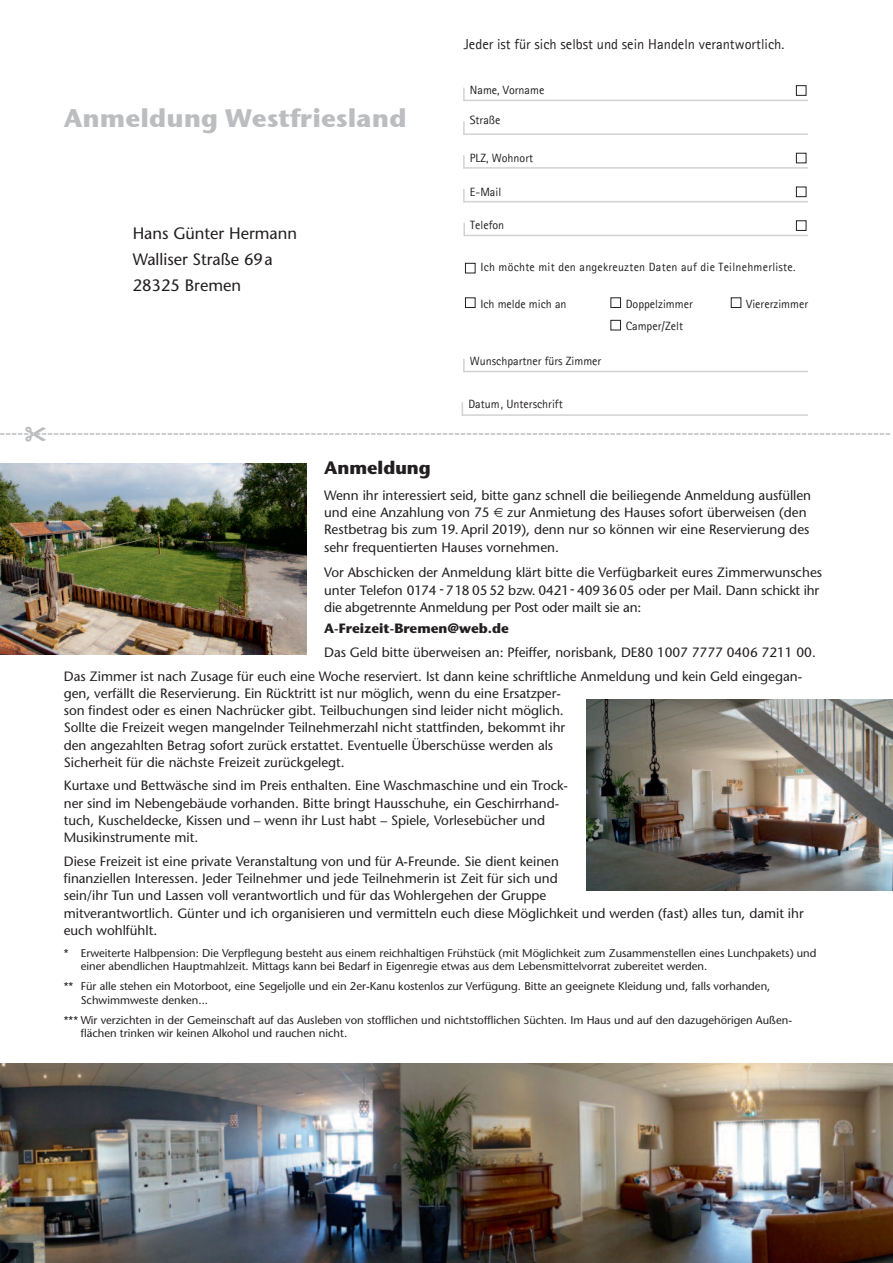
<style>
.page{position:relative;width:893px;height:1263px;background:#fff}
.page>*{position:absolute;margin:0;border:0;box-sizing:border-box;transform-origin:0 0}
.t1{font:700 25.5px "Stone Sans ITC";color:#bcbdc0}
.t2{font:700 18px "Stone Sans";color:#231f20}
.t3{font:16.5px/26px "Stone Sans";color:#231f20}
.t4{font:14.4px "Agfa Rotis Sans Serif";color:#231f20}
.t5{font:13.5px/17.2px "Stone Sans";color:#231f20}
.t6{font:700 13.5px "Stone Sans";color:#231f20}
.t7{font:12px "Agfa Rotis Sans Serif";color:#231f20}
.t8{font:12px "Agfa Rotis Sans Serif";letter-spacing:.02em;color:#231f20}
.t9{font:11.25px/13.5px "Stone Sans";color:#231f20}
</style>
<div class="page">
<svg style="left:0;top:427px;width:890px;height:15px"></svg>
<hr style="left:464px;top:235px;width:344px;height:1px;background:#d1d2d4">
<svg style="left:463px;top:223px;width:2px;height:13px"></svg>
<div style="left:796px;top:220px;width:10px;height:11px;border:1px solid #231f20"></div>
<hr style="left:464px;top:201px;width:344px;height:1px;background:#d1d2d4">
<svg style="left:463px;top:189px;width:2px;height:14px"></svg>
<div style="left:796px;top:187px;width:10px;height:10px;border:1px solid #231f20"></div>
<hr style="left:464px;top:167px;width:344px;height:2px;background:#d1d2d4">
<svg style="left:463px;top:155px;width:2px;height:14px"></svg>
<div style="left:796px;top:153px;width:10px;height:10px;border:1px solid #231f20"></div>
<hr style="left:464px;top:133px;width:344px;height:2px;background:#d1d2d4">
<svg style="left:463px;top:121px;width:2px;height:14px"></svg>
<hr style="left:464px;top:100px;width:344px;height:1px;background:#d1d2d4">
<svg style="left:463px;top:88px;width:2px;height:13px"></svg>
<div style="left:796px;top:85px;width:10px;height:11px;border:1px solid #231f20"></div>
<div style="left:465px;top:297px;width:10px;height:11px;border:1px solid #231f20"></div>
<div style="left:610px;top:297px;width:11px;height:11px;border:1px solid #231f20"></div>
<div style="left:731px;top:297px;width:10px;height:11px;border:1px solid #231f20"></div>
<div style="left:610px;top:320px;width:11px;height:10px;border:1px solid #231f20"></div>
<div style="left:465px;top:263px;width:10px;height:10px;border:1px solid #231f20"></div>
<hr style="left:462px;top:414px;width:346px;height:2px;background:#d1d2d4">
<svg style="left:462px;top:402px;width:1px;height:12px"></svg>
<hr style="left:464px;top:371px;width:344px;height:1px;background:#d1d2d4">
<svg style="left:463px;top:359px;width:2px;height:13px"></svg>
<img style="left:0;top:1063px;width:893px;height:200px">
<img style="left:587px;top:699px;width:306px;height:191px">
<img style="left:0;top:464px;width:306px;height:191px">
<p class="t4" style="left:464px;top:36px;width:322px">Jeder ist für sich selbst und sein Handeln verantwortlich.</p>
<h1 class="t1" style="left:64px;top:102px;width:344px">Anmeldung Westfriesland</h1>
<p class="t3" style="left:133px;top:222px;width:166px">Hans Günter Hermann<br>Walliser Straße 69a<br>28325 Bremen</p>
<p class="t7" style="left:470px;top:83px;width:76px">Name, Vorname</p>
<p class="t7" style="left:470px;top:113px;width:32px">Straße</p>
<p class="t7" style="left:470px;top:151px;width:65px">PLZ, Wohnort</p>
<p class="t7" style="left:470px;top:184px;width:33px">E-Mail</p>
<p class="t7" style="left:470px;top:218px;width:35px">Telefon</p>
<p class="t8" style="left:480px;top:260px;width:317px">Ich möchte mit den angekreuzten Daten auf die Teilnehmerliste.</p>
<p class="t7" style="left:480px;top:297px;width:88px">Ich melde mich an</p>
<p class="t7" style="left:626px;top:297px;width:69px">Doppelzimmer</p>
<p class="t7" style="left:746px;top:297px;width:64px">Viererzimmer</p>
<p class="t7" style="left:626px;top:319px;width:59px">Camper/Zelt</p>
<p class="t7" style="left:470px;top:354px;width:133px">Wunschpartner fürs Zimmer</p>
<p class="t7" style="left:468px;top:397px;width:96px">Datum, Unterschrift</p>
<h2 class="t2" style="left:324px;top:461px;width:108px">Anmeldung</h2>
<p class="t5" style="left:324px;top:488px;width:488px">Wenn ihr interessiert seid, bitte ganz schnell die beiliegende Anmeldung ausfüllen und eine Anzahlung von 75</p>
<p class="t5" style="left:324px;top:505px;width:487px;text-indent:183px">zur Anmietung des Hauses sofort überweisen (den<br>Restbetrag bis zum 19. April 2019), denn nur so können wir eine Reservierung des sehr frequentierten Hauses vornehmen.</p>
<p class="t5" style="left:324px;top:565px;width:499px">Vor Abschicken der Anmeldung klärt bitte die Verfügbarkeit eures Zimmerwunsches unter Telefon 0174 -718 0552 bzw. 0421- 40936 05 oder per Mail. Dann schickt ihr die abgetrennte Anmeldung per Post oder mailt sie an:</p>
<p class="t6" style="left:324px;top:623px;width:186px">A-Freizeit-Bremen@web.de</p>
<p class="t5" style="left:64px;top:642px;width:754px;line-height:23.7px;text-indent:260px">Das Geld bitte überweisen an: Pfeiffer, norisbank, DE80 1007 7777 0406 7211 00.<br>Das Zimmer ist nach Zusage für euch eine Woche reserviert. Ist dann keine schriftliche Anmeldung und kein Geld eingegan-</p>
<p class="t5" style="left:64px;top:686px;width:503px">gen, verfällt die Reservierung. Ein Rücktritt ist nur möglich, wenn du eine Ersatzper&shy;son findest oder es einen Nachrücker gibt. Teilbuchungen sind leider nicht möglich.<br>Sollte die Freizeit wegen mangelnder Teilnehmerzahl nicht stattfinden, bekommt ihr den angezahlten Betrag sofort zurück erstattet. Eventuelle Überschüsse werden als Sicherheit für die nächste Freizeit zurückgelegt.</p>
<p class="t5" style="left:64px;top:778px;width:506px">Kurtaxe und Bettwäsche sind im Preis enthalten. Eine Waschmaschine und ein Trock&shy;ner sind im Nebengebäude vorhanden. Bitte bringt Hausschuhe, ein Geschirrhand&shy;tuch, Kuscheldecke, Kissen und – wenn ihr Lust habt – Spiele, Vorlesebücher und Musikinstrumente mit.</p>
<p class="t5" style="left:64px;top:854px;width:741px">Diese Freizeit ist eine private Veranstaltung von und für A-Freunde. Sie dient keinen<br>finanziellen Interessen. Jeder Teilnehmer und jede Teilnehmerin ist Zeit für sich und<br>sein/ihr Tun und Lassen voll verantwortlich und für das Wohlergehen der Gruppe<br>mitverantwortlich. Günter und ich organisieren und vermitteln euch diese Möglichkeit und werden (fast) alles tun, damit ihr euch wohlfühlt.</p>
<p class="t9" style="left:81px;top:947px;width:737px;text-indent:-17px">* Erweiterte Halbpension: Die Verpflegung besteht aus einem reichhaltigen Frühstück (mit Möglichkeit zum Zusammenstellen eines Lunchpakets) und einer abendlichen Hauptmahlzeit. Mittags kann bei Bedarf in Eigenregie etwas aus dem Lebensmittelvorrat zubereitet werden.</p>
<p class="t9" style="left:81px;top:981px;width:691px;text-indent:-17px">** Für alle stehen ein Motorboot, eine Segeljolle und ein 2er-Kanu kostenlos zur Verfügung. Bitte an geeignete Kleidung und, falls vorhanden,<br>Schwimmweste denken...</p>
<p class="t9" style="left:81px;top:1014px;width:713px;text-indent:-17px">*** Wir verzichten in der Gemeinschaft auf das Ausleben von stofflichen und nichtstofflichen Süchten. Im Haus und auf den dazugehörigen Außen&shy;flächen trinken wir keinen Alkohol und rauchen nicht.</p>
</div>
